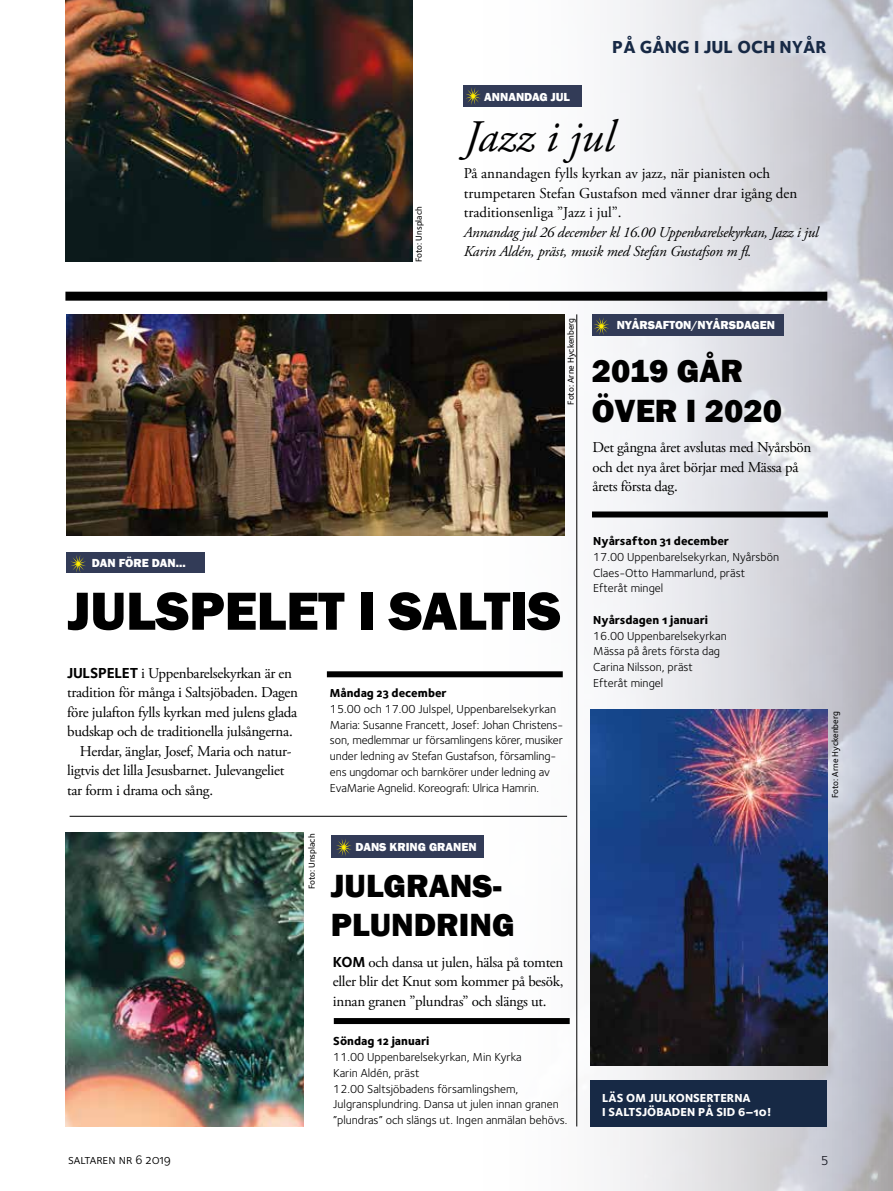
<style>
.page{position:relative;width:893px;height:1191px;background:#fff}
.page>*{position:absolute;margin:0;border:0;box-sizing:border-box;transform-origin:0 0}
.t1{font:800 55.5px "Franklin Gothic";letter-spacing:-.005em;color:#000}
.t2{font:italic 45px "Adobe Garamond Pro";color:#000}
.t3{font:800 33px/39.6px "Franklin Gothic";color:#000}
.t4{font:18px "Foundry Sterling Extra Bold OSF";color:#172945}
.t5{font:15px/19.5px "Adobe Garamond Pro";letter-spacing:-.02em;color:#000;text-align:justify}
.t6{font:15px/19.5px "Adobe Garamond Pro";color:#000}
.t7{font:italic 15px/19.5px "Adobe Garamond Pro";letter-spacing:-.02em;color:#000}
.t8{font:13.5px "Foundry Sterling Book Expert";color:#000}
.t9{font:13.5px "Foundry Sterling";color:#000}
.t10{font:12px/15.8px "Foundry Sterling";color:#000}
.t11{font:12px "Foundry Sterling Extra Bold OSF";color:#000}
.t12{font:800 12px "Franklin Gothic";color:#fff}
.t13{font:12px/14.4px "Foundry Sterling Extra Bold OSF";color:#fff}
.t14{font:9px "Foundry Sterling Medium OSF";color:#000}
.s1{font-family:"Foundry Sterling Bold Expert"}
</style>
<div class="page">
<img style="left:453px;top:0;width:440px;height:1191px">
<div style="left:65px;top:292px;width:762px;height:9px;background:#000"></div>
<div style="left:66px;top:552px;width:139px;height:21px;background:#323b57"></div>
<img style="left:66px;top:314px;width:498px;height:222px">
<div style="left:464px;top:86px;width:118px;height:21px;background:#323b57"></div>
<div style="left:592px;top:314px;width:192px;height:22px;background:#323b57"></div>
<hr style="left:576px;top:314px;width:1px;height:812px;background:#000">
<div style="left:332px;top:834px;width:152px;height:23px;background:#323b57"></div>
<div style="left:334px;top:1018px;width:236px;height:6px;background:#000"></div>
<hr style="left:70px;top:816px;width:497px;height:1px;background:#000">
<img style="left:591px;top:709px;width:236px;height:356px">
<div style="left:592px;top:511px;width:236px;height:6px;background:#000"></div>
<svg style="left:466px;top:88px;width:15px;height:17px"></svg>
<svg style="left:594px;top:318px;width:15px;height:17px"></svg>
<svg style="left:71px;top:555px;width:15px;height:17px"></svg>
<div style="left:327px;top:671px;width:236px;height:6px;background:#000"></div>
<img style="left:66px;top:0;width:346px;height:261px">
<img style="left:66px;top:832px;width:238px;height:294px">
<svg style="left:336px;top:839px;width:15px;height:17px"></svg>
<div style="left:591px;top:1079px;width:236px;height:47px;background:#172945"></div>
<p class="t14" style="left:414px;top:262px;width:57px;rotate:-90deg">Foto: Unsplach</p>
<p class="t12" style="left:484px;top:89px;width:87px">ANNANDAG JUL</p>
<h3 class="t4" style="left:612px;top:35px;width:216px">PÅ GÅNG I JUL OCH NYÅR</h3>
<h2 class="t2" style="left:464px;top:110px;width:152px">Jazz i jul</h2>
<p class="t6" style="left:464px;top:164px;width:335px">På annandagen fylls kyrkan av jazz, när pianisten och trumpetaren Stefan Gustafson med vänner drar igång den traditionsenliga ”Jazz i jul”.</p>
<p class="t7" style="left:464px;top:223px;width:356px">Annandag jul 26 december kl 16.00 Uppenbarelsekyrkan, Jazz i jul<br>Karin Aldén, präst, musik med Stefan Gustafson m fl.</p>
<p class="t14" style="left:565px;top:404px;width:88px;rotate:-90deg">Foto: Arne Hyckenberg</p>
<p class="t12" style="left:617px;top:317px;width:160px">NYÅRSAFTON/NYÅRSDAGEN</p>
<h3 class="t3" style="left:592px;top:351px;width:192px">2019 GÅR<br>ÖVER I 2020</h3>
<p class="t5" style="left:592px;top:438px;width:220px;text-align:left">Det gångna året avslutas med Nyårsbön och det nya året börjar med Mässa på årets första dag.</p>
<p class="t11" style="left:593px;top:534px;width:137px">Nyårsafton 31 december</p>
<p class="t10" style="left:593px;top:549px;width:187px">17.00 Uppenbarelsekyrkan, Nyårsbön<br>Claes-Otto Hammarlund, präst<br>Efteråt mingel</p>
<p class="t11" style="left:593px;top:612px;width:116px">Nyårsdagen 1 januari</p>
<p class="t10" style="left:593px;top:627px;width:135px">16.00 Uppenbarelsekyrkan<br>Mässa på årets första dag<br>Carina Nilsson, präst<br>Efteråt mingel</p>
<p class="t12" style="left:92px;top:555px;width:95px">DAN FÖRE DAN...</p>
<h1 class="t1" style="left:68px;top:575px;width:495px">JULSPELET I SALTIS</h1>
<p class="t5" style="left:67px;top:663px;width:226px"><span class="s1">JULSPELET</span> i Uppenbarelsekyrkan är en</p>
<p class="t5" style="left:67px;top:683px;width:232px">tradition för många i Saltsjöbaden. Dagen</p>
<p class="t5" style="left:67px;top:702px;width:232px">före julafton fylls kyrkan med julens glada</p>
<p class="t5" style="left:67px;top:722px;width:227px">budskap och de traditionella julsångerna.</p>
<p class="t5" style="left:80px;top:741px;width:213px">Herdar, änglar, Josef, Maria och natur-</p>
<p class="t5" style="left:67px;top:761px;width:219px">ligtvis det lilla Jesusbarnet. Julevangeliet</p>
<p class="t5" style="left:67px;top:780px;width:147px">tar form i drama och sång.</p>
<p class="t11" style="left:330px;top:685px;width:118px">Måndag 23 december</p>
<p class="t10" style="left:330px;top:701px;width:235px">15.00 och 17.00 Julspel, Uppenbarelsekyrkan Maria: Susanne Francett, Josef: Johan Christens&shy;son, medlemmar ur församlingens körer, musiker under ledning av Stefan Gustafson, församling&shy;ens ungdomar och barnkörer under ledning av EvaMarie Agnelid. Koreografi: Ulrica Hamrin.</p>
<p class="t14" style="left:830px;top:798px;width:88px;rotate:-90deg">Foto: Arne Hyckenberg</p>
<p class="t14" style="left:307px;top:889px;width:57px;rotate:-90deg">Foto: Unsplach</p>
<p class="t12" style="left:355px;top:839px;width:123px">DANS KRING GRANEN</p>
<h3 class="t3" style="left:331px;top:865px;width:185px">JULGRANS-<br>PLUNDRING</h3>
<p class="t5" style="left:333px;top:952px;width:232px"><span class="s1">KOM</span> och dansa ut julen, hälsa på tomten eller blir det Knut som kommer på besök, innan granen ”plundras” och slängs ut.</p>
<p class="t11" style="left:333px;top:1034px;width:98px">Söndag 12 januari</p>
<p class="t10" style="left:333px;top:1049px;width:236px">11.00 Uppenbarelsekyrkan, Min Kyrka<br>Karin Aldén, präst<br>12.00 Saltsjöbadens församlingshem, Julgransplundring. Dansa ut julen innan granen ”plundras” och slängs ut. Ingen anmälan behövs.</p>
<p class="t13" style="left:602px;top:1090px;width:171px">LÄS OM JULKONSERTERNA<br>I SALTSJÖBADEN PÅ SID 6–10!</p>
<p class="t8" style="left:68px;top:1151px;width:104px">saltaren nr 6 2019</p>
<p class="t9" style="left:821px;top:1152px;width:10px">5</p>
</div>
